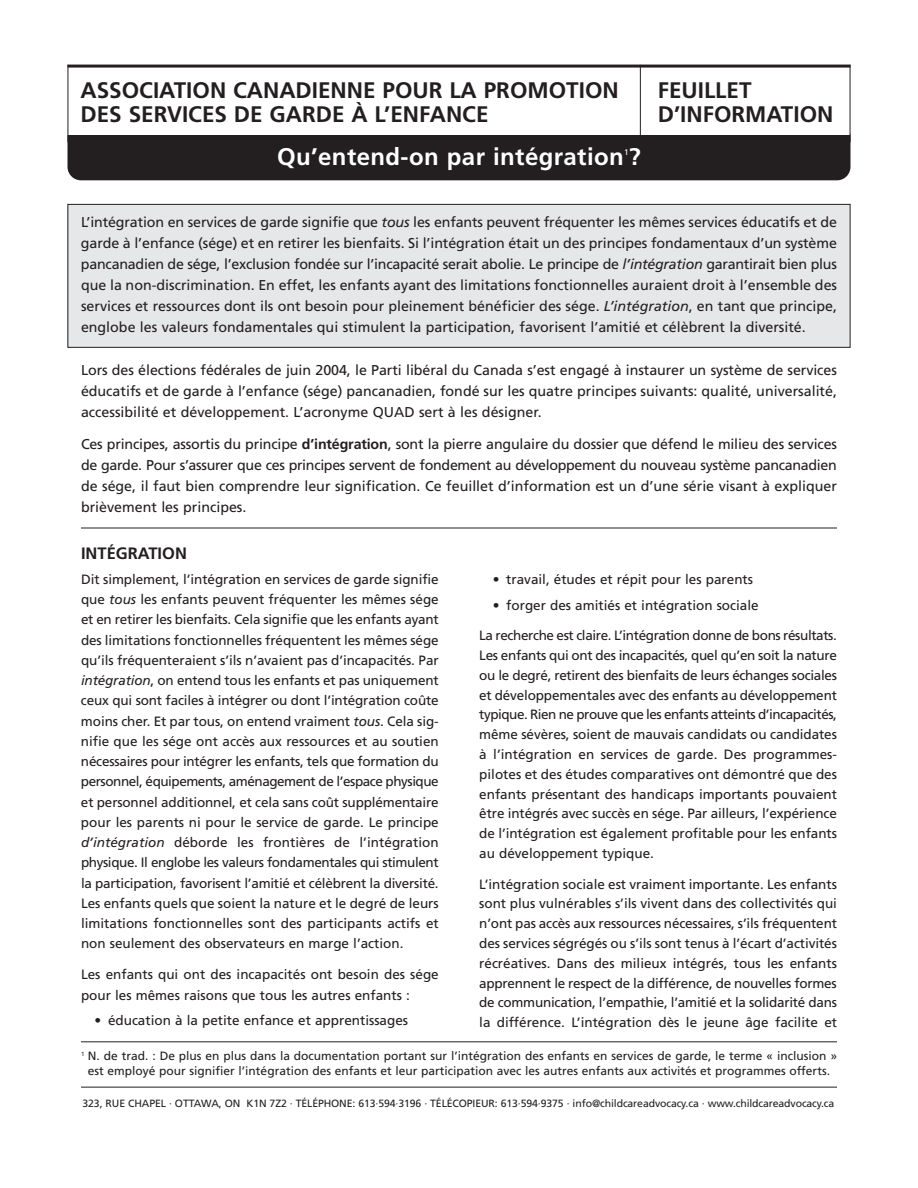
<style>
.page{position:relative;width:918px;height:1188px;background:#fff}
.page>*{position:absolute;margin:0;border:0;box-sizing:border-box;transform-origin:0 0}
.t1{font:700 24px "Frutiger";letter-spacing:.015em;color:#fff}
.t2{font:700 22.5px "Frutiger";color:#231f20}
.t3{font:700 16.5px "Frutiger";color:#231f20}
.t4{font:14.25px/21px "Frutiger";color:#231f20;text-align:justify}
.t5{font:13.5px/20.2px "Frutiger";color:#231f20;text-align:justify}
.t6{font:12px/15px "Frutiger";color:#231f20;text-align:center}
.t7{font:10.5px "Frutiger";letter-spacing:-.01em;color:#231f20}
.t8{font:8.25px "Frutiger";color:#fff}
.s1{font-style:italic}
.s2{font-weight:700}
</style>
<div class="page">
<div style="left:68px;top:123px;width:782px;height:57px;background:#231f20;border-radius:14px"></div>
<div style="left:68px;top:65px;width:782px;height:70px;background:#fff"></div>
<div style="left:68px;top:204px;width:782px;height:143px;background:#e6e7e9"></div>
<div style="left:68px;top:204px;width:782px;height:144px;border:1px solid #231f20"></div>
<hr style="left:81px;top:528px;width:756px;height:1px;background:#231f20">
<hr style="left:81px;top:1087px;width:756px;height:1px;background:#231f20">
<hr style="left:81px;top:1041px;width:756px;height:1px;background:#231f20">
<hr style="left:68px;top:65px;width:782px;height:3px;background:#231f20">
<hr style="left:68px;top:65px;width:1px;height:77px;background:#231f20">
<hr style="left:640px;top:65px;width:1px;height:77px;background:#231f20">
<hr style="left:850px;top:65px;width:1px;height:77px;background:#231f20">
<h2 class="t2" style="left:81px;top:81px;width:540px">ASSOCIATION CANADIENNE POUR LA PROMOTION</h2>
<h2 class="t2" style="left:658px;top:81px;width:95px">FEUILLET</h2>
<h2 class="t2" style="left:81px;top:105px;width:409px">DES SERVICES DE GARDE À L’ENFANCE</h2>
<h2 class="t2" style="left:658px;top:105px;width:177px">D’INFORMATION</h2>
<h1 class="t1" style="left:277px;top:147px;width:365px">Qu’entend-on par intégration ?</h1>
<p class="t8" style="left:624px;top:149px;width:6px">1</p>
<p class="t4" style="left:81px;top:213px;width:758px">L’intégration en services de garde signifie que <span class="s1">tous</span> les enfants peuvent fréquenter les mêmes services éducatifs et de garde à l’enfance (sége) et en retirer les bienfaits. Si l’intégration était un des principes fondamentaux d’un système pancanadien de sége, l’exclusion fondée sur l’incapacité serait abolie. Le principe de <span class="s1">l’intégration</span> garantirait bien plus que la non-discrimination. En effet, les enfants ayant des limitations fonctionnelles auraient droit à l’ensemble des services et ressources dont ils ont besoin pour pleinement bénéficier des sége. <span class="s1">L’intégration</span>, en tant que principe, englobe les valeurs fondamentales qui stimulent la participation, favorisent l’amitié et célèbrent la diversité.</p>
<p class="t4" style="left:81px;top:361px;width:758px">Lors des élections fédérales de juin 2004, le Parti libéral du Canada s’est engagé à instaurer un système de services éducatifs et de garde à l’enfance (sége) pancanadien, fondé sur les quatre principes suivants: qualité, universalité, accessibilité et développement. L’acronyme QUAD sert à les désigner.</p>
<p class="t4" style="left:81px;top:434px;width:758px">Ces principes, assortis du principe <span class="s2">d’intégration</span>, sont la pierre angulaire du dossier que défend le milieu des services de garde. Pour s’assurer que ces principes servent de fondement au développement du nouveau système pancanadien de sége, il faut bien comprendre leur signification. Ce feuillet d’information est un d’une série visant à expliquer brièvement les principes.</p>
<p class="t3" style="left:81px;top:546px;width:107px">INTÉGRATION</p>
<p class="t5" style="left:81px;top:570px;width:359px">Dit simplement, l’intégration en services de garde signifie que <span class="s1">tous</span> les enfants peuvent fréquenter les mêmes sége et en retirer les bienfaits. Cela signifie que les enfants ayant des limitations fonctionnelles fréquentent les mêmes sége qu’ils fréquenteraient s’ils n’avaient pas d’incapacités. Par <span class="s1">intégration</span>, on entend tous les enfants et pas uniquement ceux qui sont faciles à intégrer ou dont l’intégration coûte moins cher. Et par tous, on entend vraiment <span class="s1">tous</span>. Cela sig&shy;nifie que les sége ont accès aux ressources et au soutien nécessaires pour intégrer les enfants, tels que formation du personnel, équipements, aménagement de l’espace physique et personnel additionnel, et cela sans coût supplémentaire pour les parents ni pour le service de garde. Le principe <span class="s1">d’intégration</span> déborde les frontières de l’intégration physique. Il englobe les valeurs fondamentales qui stimulent la participation, favorisent l’amitié et célèbrent la diversité.<br>Les enfants quels que soient la nature et le degré de leurs limitations fonctionnelles sont des participants actifs et non seulement des observateurs en marge l’action.</p>
<p class="t5" style="left:81px;top:966px;width:359px">Les enfants qui ont des incapacités ont besoin des sége pour les mêmes raisons que tous les autres enfants :</p>
<p class="t5" style="left:95px;top:1012px;width:315px">• éducation à la petite enfance et apprentissages</p>
<p class="t5" style="left:493px;top:570px;width:262px">• travail, études et répit pour les parents</p>
<p class="t5" style="left:493px;top:596px;width:267px">• forger des amitiés et intégration sociale</p>
<p class="t5" style="left:479px;top:627px;width:359px;line-height:19.8px">La recherche est claire. L’intégration donne de bons résultats.<br>Les enfants qui ont des incapacités, quel qu’en soit la nature ou le degré, retirent des bienfaits de leurs échanges sociales et développementales avec des enfants au développement typique. Rien ne prouve que les enfants atteints d’incapacités, même sévères, soient de mauvais candidats ou candidates à l’intégration en services de garde. Des programmes&shy;pilotes et des études comparatives ont démontré que des enfants présentant des handicaps importants pouvaient être intégrés avec succès en sége. Par ailleurs, l’expérience de l’intégration est également profitable pour les enfants au développement typique.</p>
<p class="t5" style="left:479px;top:875px;width:359px;line-height:19.8px">L’intégration sociale est vraiment importante. Les enfants sont plus vulnérables s’ils vivent dans des collectivités qui n’ont pas accès aux ressources nécessaires, s’ils fréquentent des services ségrégés ou s’ils sont tenus à l’écart d’activités récréatives. Dans des milieux intégrés, tous les enfants apprennent le respect de la différence, de nouvelles formes de communication, l’empathie, l’amitié et la solidarité dans la différence. L’intégration dès le jeune âge facilite et</p>
<p class="t6" style="left:81px;top:1050px;width:758px"><sup>1</sup> N. de trad. : De plus en plus dans la documentation portant sur l’intégration des enfants en services de garde, le terme « inclusion » est employé pour signifier l’intégration des enfants et leur participation avec les autres enfants aux activités et programmes offerts.</p>
<p class="t7" style="left:82px;top:1099px;width:753px">323, RUE CHAPEL · OTTAWA, ON K1N 7Z2 · TÉLÉPHONE: 613·594·3196 · TÉLÉCOPIEUR: 613·594·9375 · info@childcareadvocacy.ca · www.childcareadvocacy.ca</p>
</div>
